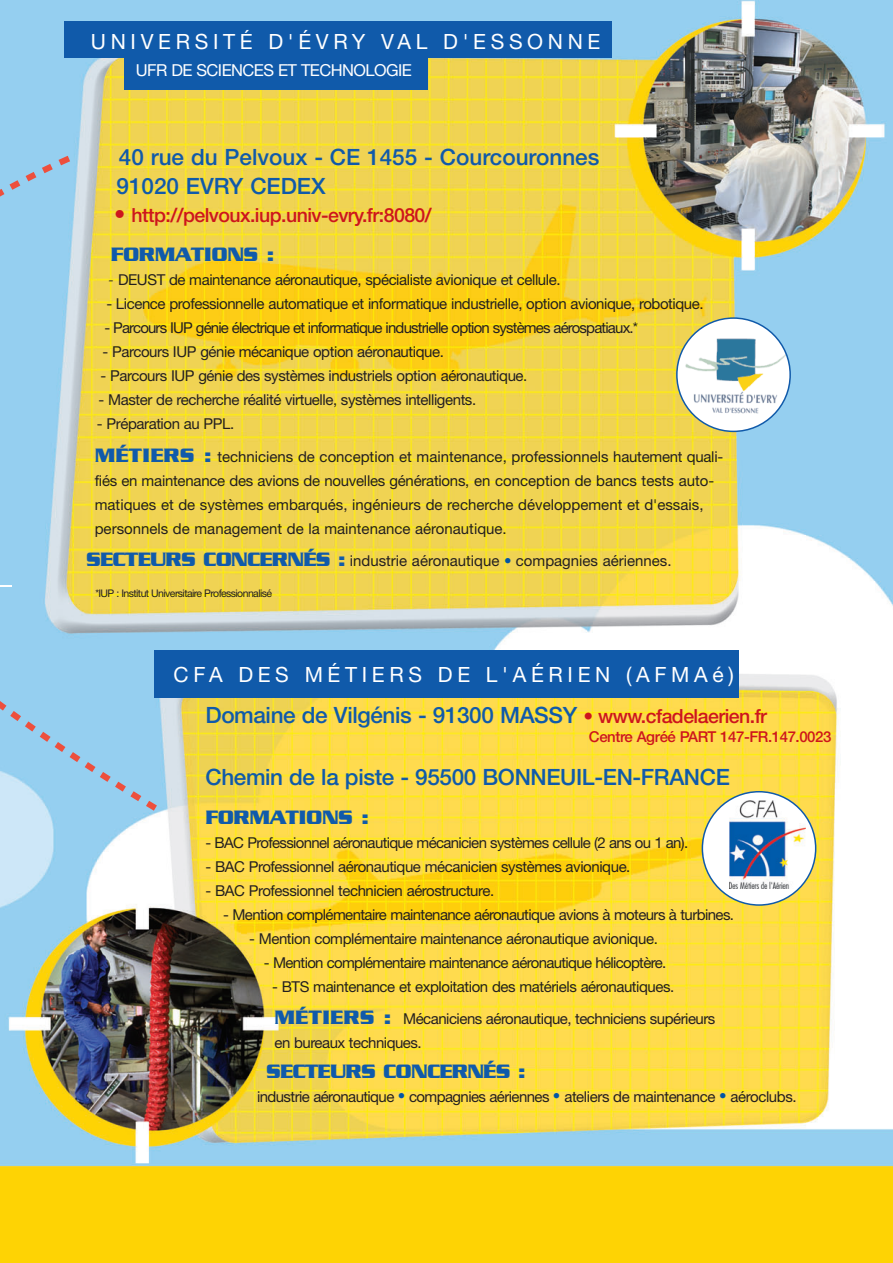
<style>
.page{position:relative;width:893px;height:1263px;background:#fff}
.page>*{position:absolute;margin:0;border:0;box-sizing:border-box;transform-origin:0 0}
.t1{font:500 22.5px/29px "Helvetica Neue";letter-spacing:-.015em;color:#105aaa}
.t2{font:21px "Helvetica Neue";letter-spacing:.22em;color:#fff}
.t3{font:700 21px "Serpentine";letter-spacing:-.04em;color:#105aaa}
.t4{font:500 19.5px "Helvetica Neue";letter-spacing:-.03em;color:#cd151d}
.t5{font:16.5px "Helvetica Neue";letter-spacing:-.035em;color:#fff}
.t6{font:15px/32.5px "Helvetica Neue";letter-spacing:-.03em;color:#231f20}
.t7{font:15px/24px "Helvetica Neue";color:#231f20}
.t8{font:15px "Helvetica Neue";letter-spacing:-.055em;color:#231f20}
.t9{font:500 15px "Helvetica Neue";letter-spacing:-.03em;color:#cd151d}
.t10{font:10.5px "Helvetica Neue";letter-spacing:-.055em;color:#231f20}
.s1{font-size:22.5px}
.s2{font-weight:300;font-style:italic}
.s3{font-family:"Serpentine";font-weight:700;font-size:21px;color:#105aaa}
.s4{font-weight:500;color:#0155a5}
.s5{font-size:19.5px;color:#cd151d}
</style>
<div class="page">
<img style="left:0;top:0;width:893px;height:1263px">
<svg style="left:0;top:586px;width:12px;height:1px"></svg>
<div style="left:0;top:156px;width:70px;height:132px;background:#95cff0"></div>
<svg style="left:0;top:679px;width:173px;height:141px"></svg>
<div style="left:64px;top:21px;width:547px;height:37px;background:#105aaa"></div>
<div style="left:154px;top:650px;width:584px;height:47px;background:#105aaa"></div>
<div style="left:124px;top:47px;width:304px;height:42px;background:#105aaa"></div>
<svg style="left:702px;top:791px;width:114px;height:115px"></svg>
<svg style="left:676px;top:317px;width:115px;height:115px"></svg>
<h2 class="t2" style="left:91px;top:34px;width:511px">UNIVERSITÉ D'ÉVRY VAL D'ESSONNE</h2>
<p class="t5" style="left:136px;top:64px;width:278px">UFR DE SCIENCES ET TECHNOLOGIE</p>
<h1 class="t1" style="left:117px;top:144px;width:484px">40 rue du Pelvoux - CE 1455 - Courcouronnes<br>91020 EVRY CEDEX</h1>
<h3 class="t4" style="left:114px;top:208px;width:319px"><span class="s1">•</span> http://pelvoux.iup.univ-evry.fr:8080/</h3>
<h2 class="t3" style="left:111px;top:248px;width:165px">FORMATIONS :</h2>
<p class="t6" style="left:109px;top:265px;width:453px"><span class="s2">-</span> DEUST de maintenance aéronautique, spécialiste avionique et cellule.</p>
<p class="t6" style="left:107px;top:289px;width:599px">- Licence professionnelle automatique et informatique industrielle, option avionique, robotique.</p>
<p class="t8" style="left:105px;top:323px;width:535px">- Parcours IUP génie électrique et informatique industrielle option systèmes aérospatiaux.*</p>
<p class="t6" style="left:103px;top:337px;width:343px">- Parcours IUP génie mécanique option aéronautique.</p>
<p class="t6" style="left:101px;top:361px;width:428px">- Parcours IUP génie des systèmes industriels option aéronautique.</p>
<p class="t6" style="left:99px;top:385px;width:379px">- Master de recherche réalité virtuelle, systèmes intelligents.</p>
<p class="t7" style="left:95px;top:409px;width:630px;line-height:32.5px">- Préparation au PPL.<br><span class="s3">MÉTIERS :</span> techniciens de conception et maintenance, professionnels hautement quali-</p>
<p class="t7" style="left:95px;top:470px;width:621px">fiés en maintenance des avions de nouvelles générations, en conception de bancs tests auto&shy;matiques et de systèmes embarqués, ingénieurs de recherche développement et d'essais, personnels de management de la maintenance aéronautique.</p>
<p class="t7" style="left:86px;top:550px;width:587px"><span class="s3">SECTEURS CONCERNÉS :</span> industrie aéronautique <span class="s4">•</span> compagnies aériennes.</p>
<p class="t10" style="left:95px;top:589px;width:178px">*IUP : Institut Universitaire Professionnalisé</p>
<h2 class="t2" style="left:174px;top:667px;width:562px">CFA DES MÉTIERS DE L'AÉRIEN (AFMAé)</h2>
<h1 class="t1" style="left:205px;top:703px;width:563px">Domaine de Vilgénis - 91300 MASSY <span class="s5">• www.cfadelaerien.fr</span></h1>
<p class="t9" style="left:589px;top:731px;width:244px">Centre Agréé PART 147-FR.147.0023</p>
<h1 class="t1" style="left:205px;top:764px;width:526px">Chemin de la piste - 95500 BONNEUIL-EN-FRANCE</h1>
<h2 class="t3" style="left:205px;top:810px;width:165px">FORMATIONS :</h2>
<p class="t6" style="left:205px;top:827px;width:484px">- BAC Professionnel aéronautique mécanicien systèmes cellule (2 ans ou 1 an).</p>
<p class="t6" style="left:205px;top:851px;width:426px">- BAC Professionnel aéronautique mécanicien systèmes avionique.</p>
<p class="t6" style="left:205px;top:875px;width:290px">- BAC Professionnel technicien aérostructure.</p>
<p class="t6" style="left:223px;top:899px;width:513px">- Mention complémentaire maintenance aéronautique avions à moteurs à turbines.</p>
<p class="t6" style="left:249px;top:923px;width:410px">- Mention complémentaire maintenance aéronautique avionique.</p>
<p class="t6" style="left:264px;top:947px;width:404px">- Mention complémentaire maintenance aéronautique hélicoptère.</p>
<p class="t6" style="left:272px;top:971px;width:445px">- BTS maintenance et exploitation des matériels aéronautiques.<br><span class="s3">MÉTIERS :</span> Mécaniciens aéronautique, techniciens supérieurs</p>
<p class="t6" style="left:275px;top:1028px;width:149px">en bureaux techniques.</p>
<h2 class="t3" style="left:266px;top:1065px;width:261px">SECTEURS CONCERNÉS :</h2>
<p class="t6" style="left:257px;top:1082px;width:541px">industrie aéronautique <span class="s4">•</span> compagnies aériennes <span class="s4">•</span> ateliers de maintenance <span class="s4">•</span> aéroclubs.</p>
</div>
